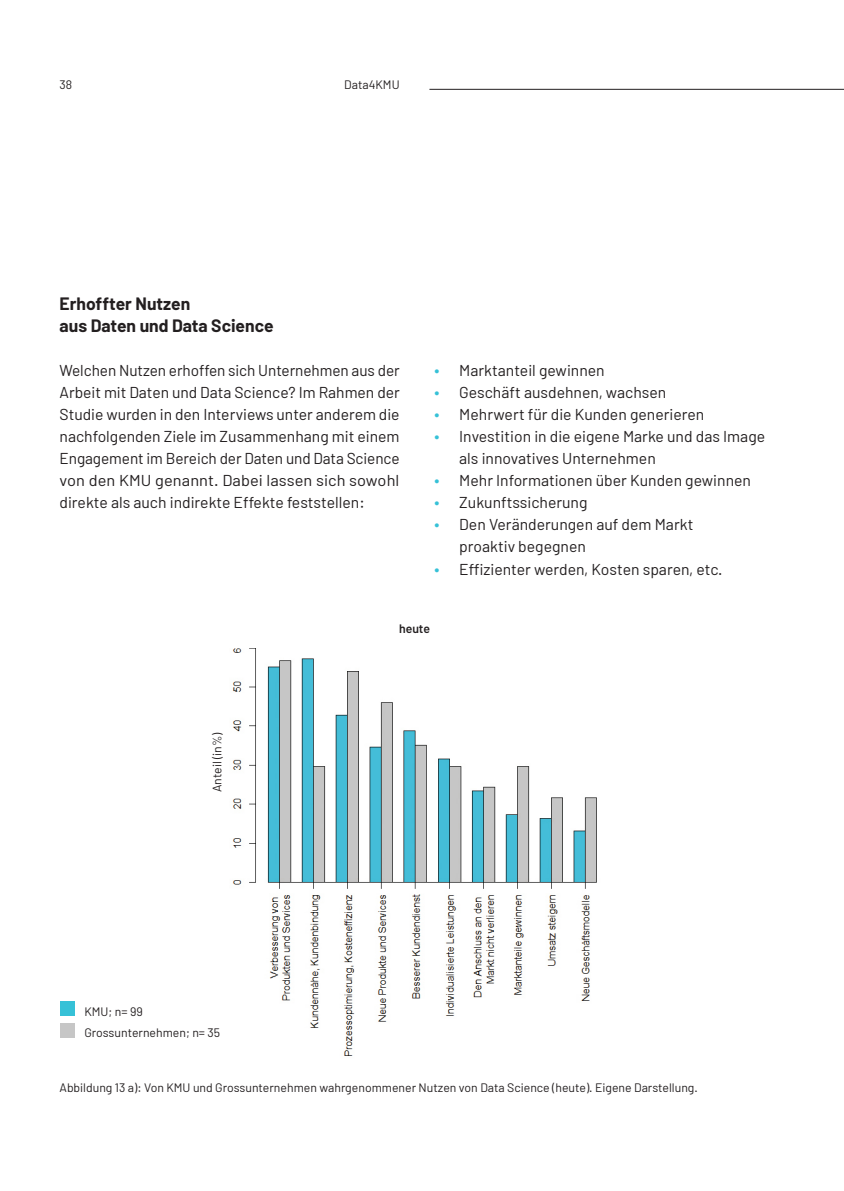
<style>
.page{position:relative;width:844px;height:1191px;background:#fff}
.page>*{position:absolute;margin:0;border:0;box-sizing:border-box;transform-origin:0 0}
.Subsubhead{font:700 17.5px "Barlow";color:#231f20}
.Fließtext{font:15.75px/22.1px "Barlow";color:#231f20}
.t1{font:600 15.75px "Barlow";color:#36c1d7}
.Kolumne{font:12.25px "Barlow";color:#231f20}
.Fließtext-2{font:12.25px "Barlow";color:#231f20}
.Fließtext-3{font:600 12.25px "Barlow";color:#231f20}
</style>
<div class="page">
<hr style="left:429px;top:89px;width:414px;height:1px;background:#231f20">
<img style="left:232px;top:648px;width:365px;height:408px">
<div style="left:60px;top:1001px;width:14px;height:14px;background:#36c1d7"></div>
<div style="left:60px;top:1023px;width:14px;height:14px;background:#c6c6c6"></div>
<p class="Kolumne" style="left:60px;top:77px;width:14px">38</p>
<p class="Kolumne" style="left:344px;top:77px;width:57px">Data4KMU</p>
<p class="Subsubhead" style="left:60px;top:293px;width:132px">Erhoffter Nutzen</p>
<p class="Subsubhead" style="left:60px;top:315px;width:215px">aus Daten und Data Science</p>
<p class="Fließtext" style="left:60px;top:359px;width:342px;text-align:justify">Welchen Nutzen erhoffen sich Unternehmen aus der Arbeit mit Daten und Data Science? Im Rahmen der Studie wurden in den Interviews unter anderem die nachfolgenden Ziele im Zusammenhang mit einem Engagement im Bereich der Daten und Data Science von den KMU genannt. Dabei lassen sich sowohl direkte als auch indirekte Effekte feststellen:</p>
<p class="t1" style="left:434px;top:360px;width:6px">∙</p>
<p class="Fließtext" style="left:459px;top:359px;width:147px">Marktanteil gewinnen</p>
<p class="t1" style="left:434px;top:382px;width:6px">∙</p>
<p class="Fließtext" style="left:459px;top:381px;width:209px">Geschäft ausdehnen, wachsen</p>
<p class="t1" style="left:434px;top:404px;width:6px">∙</p>
<p class="Fließtext" style="left:459px;top:403px;width:246px">Mehrwert für die Kunden generieren</p>
<p class="t1" style="left:434px;top:427px;width:6px">∙</p>
<p class="Fließtext" style="left:459px;top:425px;width:307px">Investition in die eigene Marke und das Image als innovatives Unternehmen</p>
<p class="t1" style="left:434px;top:471px;width:6px">∙</p>
<p class="Fließtext" style="left:459px;top:469px;width:293px">Mehr Informationen über Kunden gewinnen</p>
<p class="t1" style="left:434px;top:493px;width:6px">∙</p>
<p class="Fließtext" style="left:459px;top:491px;width:130px">Zukunftssicherung</p>
<p class="t1" style="left:434px;top:515px;width:6px">∙</p>
<p class="Fließtext" style="left:459px;top:513px;width:235px">Den Veränderungen auf dem Markt proaktiv begegnen</p>
<p class="t1" style="left:434px;top:559px;width:6px">∙</p>
<p class="Fließtext" style="left:459px;top:557px;width:265px">Effizienter werden, Kosten sparen, etc.</p>
<p class="Fließtext-2" style="left:209px;top:792px;width:61px;rotate:-90deg">Anteil (in%)</p>
<p class="Fließtext-2" style="left:84px;top:1003px;width:60px">KMU; n= 99</p>
<p class="Fließtext-2" style="left:84px;top:1025px;width:137px">Grossunternehmen; n= 35</p>
<p class="Fließtext-3" style="left:399px;top:621px;width:33px">heute</p>
<p class="Kolumne" style="left:60px;top:1079px;width:639px">Abbildung 13 a): Von KMU und Grossunternehmen wahrgenommener Nutzen von Data Science (heute). Eigene Darstellung.</p>
</div>
